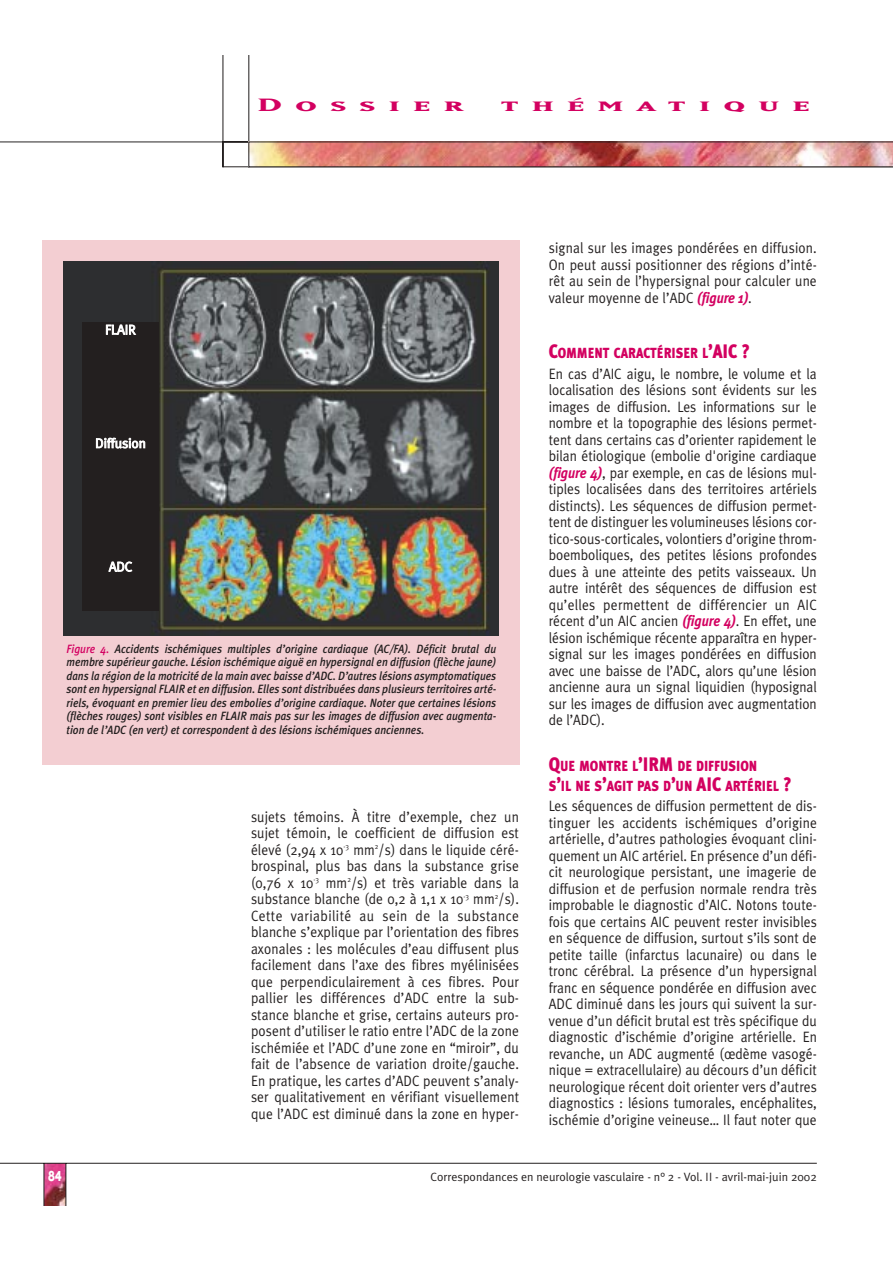
<style>
.page{position:relative;width:893px;height:1263px;background:#fff}
.page>*{position:absolute;margin:0;border:0;box-sizing:border-box;transform-origin:0 0}
.t1{font:21px "Matrix Bold Small Caps";letter-spacing:.31em;color:#d30060;scale:2 1}
.t2{font:15px/16.5px "Meta Plus Normal";letter-spacing:.005em;color:#231f1f;text-align:justify;scale:.9 1}
.t3{font:15px "Typeface Six";color:#fff;scale:.8 1}
.t4{font:900 14.7px/19.5px "Meta Plus";color:#d30060;scale:.85 1}
.t5{font:13.5px "Meta Plus Normal";letter-spacing:-.005em;color:#fff}
.t6{font:italic 500 12px/13.5px "Meta Plus";color:#231f1f;text-align:justify;scale:.9 1}
.t7{font:12px "Meta Plus Normal";color:#231f1f}
.s1{color:#d30060}
.s2{font-family:"Meta Plus";font-weight:700;font-style:italic;color:#d30060}
.s3{font-size:19.5px}
</style>
<div class="page">
<svg style="left:0;top:56px;width:892px;height:111px"></svg>
<img style="left:248px;top:142px;width:644px;height:25px">
<img style="left:45px;top:1164px;width:21px;height:42px">
<hr style="left:44px;top:1163px;width:1px;height:43px;background:#231f1f">
<hr style="left:66px;top:1163px;width:1px;height:43px;background:#231f1f">
<hr style="left:0;top:1163px;width:816px;height:1px;background:#231f1f">
<div style="left:43px;top:241px;width:477px;height:524px;background:#f3ced2"></div>
<img style="left:64px;top:262px;width:435px;height:373px">
<div style="left:82px;top:322px;width:77px;height:289px;background:#231f1f"></div>
<h1 class="t1" style="left:257px;top:91px;width:104px">Dossier</h1>
<h1 class="t1" style="left:501px;top:91px;width:156px">thématique</h1>
<p class="t5" style="left:105px;top:325px;width:32px">FLAIR</p>
<p class="t5" style="left:95px;top:438px;width:52px">Diffusion</p>
<p class="t5" style="left:109px;top:562px;width:25px">ADC</p>
<p class="t6" style="left:66px;top:643px;width:479px"><span class="s1">Figure 4.</span> Accidents ischémiques multiples d’origine cardiaque (AC/FA). Déficit brutal du membre supérieur gauche. Lésion ischémique aiguë en hypersignal en diffusion (flèche jaune) dans la région de la motricité de la main avec baisse d’ADC. D’autres lésions asymptomatiques sont en hypersignal FLAIR et en diffusion. Elles sont distribuées dans plusieurs territoires arté&shy;riels, évoquant en premier lieu des embolies d’origine cardiaque. Noter que certaines lésions (flèches rouges) sont visibles en FLAIR mais pas sur les images de diffusion avec augmenta&shy;tion de l’ADC (en vert) et correspondent à des lésions ischémiques anciennes.</p>
<p class="t2" style="left:251px;top:810px;width:299px">sujets témoins. À titre d’exemple, chez un sujet témoin, le coefficient de diffusion est élevé (2,94 x 10<sup>-3</sup> mm<sup>2</sup>/s) dans le liquide céré&shy;brospinal, plus bas dans la substance grise (0,76 x 10<sup>-3</sup> mm<sup>2</sup>/s) et très variable dans la substance blanche (de 0,2 à 1,1 x 10<sup>-3</sup> mm<sup>2</sup>/s).<br>Cette variabilité au sein de la substance blanche s’explique par l’orientation des fibres axonales : les molécules d’eau diffusent plus facilement dans l’axe des fibres myélinisées que perpendiculairement à ces fibres. Pour pallier les différences d’ADC entre la sub&shy;stance blanche et grise, certains auteurs pro&shy;posent d’utiliser le ratio entre l’ADC de la zone ischémiée et l’ADC d’une zone en “miroir”, du fait de l’absence de variation droite/gauche.<br>En pratique, les cartes d’ADC peuvent s’analy&shy;ser qualitativement en vérifiant visuellement que l’ADC est diminué dans la zone en hyper-</p>
<p class="t2" style="left:549px;top:241px;width:299px">signal sur les images pondérées en diffusion.<br>On peut aussi positionner des régions d’inté&shy;rêt au sein de l’hypersignal pour calculer une valeur moyenne de l’ADC <span class="s2">(figure 1)</span>.</p>
<p class="t4" style="left:549px;top:345px;width:238px"><span class="s3">C</span>OMMENT CARACTÉRISER L<span class="s3">’AIC ?</span></p>
<p class="t2" style="left:549px;top:367px;width:299px">En cas d’AIC aigu, le nombre, le volume et la localisation des lésions sont évidents sur les images de diffusion. Les informations sur le nombre et la topographie des lésions permet&shy;tent dans certains cas d’orienter rapidement le bilan étiologique (embolie d'origine cardiaque <span class="s2">(figure 4)</span>, par exemple, en cas de lésions mul&shy;tiples localisées dans des territoires artériels distincts). Les séquences de diffusion permet&shy;tent de distinguer les volumineuses lésions cor&shy;tico-sous-corticales, volontiers d’origine throm&shy;boemboliques, des petites lésions profondes dues à une atteinte des petits vaisseaux. Un autre intérêt des séquences de diffusion est qu’elles permettent de différencier un AIC récent d’un AIC ancien <span class="s2">(figure 4)</span>. En effet, une lésion ischémique récente apparaîtra en hyper&shy;signal sur les images pondérées en diffusion avec une baisse de l’ADC, alors qu’une lésion ancienne aura un signal liquidien (hyposignal sur les images de diffusion avec augmentation de l’ADC).</p>
<p class="t4" style="left:549px;top:758px;width:287px"><span class="s3">Q</span>UE MONTRE L<span class="s3">’IRM</span> DE DIFFUSION<br>S<span class="s3">’</span>IL NE S<span class="s3">’</span>AGIT PAS D<span class="s3">’</span>UN <span class="s3">AIC</span> ARTÉRIEL <span class="s3">?</span></p>
<p class="t2" style="left:549px;top:799px;width:299px">Les séquences de diffusion permettent de dis&shy;tinguer les accidents ischémiques d’origine artérielle, d’autres pathologies évoquant clini&shy;quement un AIC artériel. En présence d’un défi&shy;cit neurologique persistant, une imagerie de diffusion et de perfusion normale rendra très improbable le diagnostic d’AIC. Notons toute&shy;fois que certains AIC peuvent rester invisibles en séquence de diffusion, surtout s’ils sont de petite taille (infarctus lacunaire) ou dans le tronc cérébral. La présence d’un hypersignal franc en séquence pondérée en diffusion avec ADC diminué dans les jours qui suivent la sur&shy;venue d’un déficit brutal est très spécifique du diagnostic d’ischémie d’origine artérielle. En revanche, un ADC augmenté (œdème vasogé&shy;nique = extracellulaire) au décours d’un déficit neurologique récent doit orienter vers d’autres diagnostics : lésions tumorales, encéphalites, ischémie d’origine veineuse… Il faut noter que</p>
<p class="t3" style="left:48px;top:1167px;width:19px">84</p>
<p class="t7" style="left:430px;top:1173px;width:388px">Correspondances en neurologie vasculaire - n° 2 - Vol. II - avril-mai-juin 2002</p>
</div>
